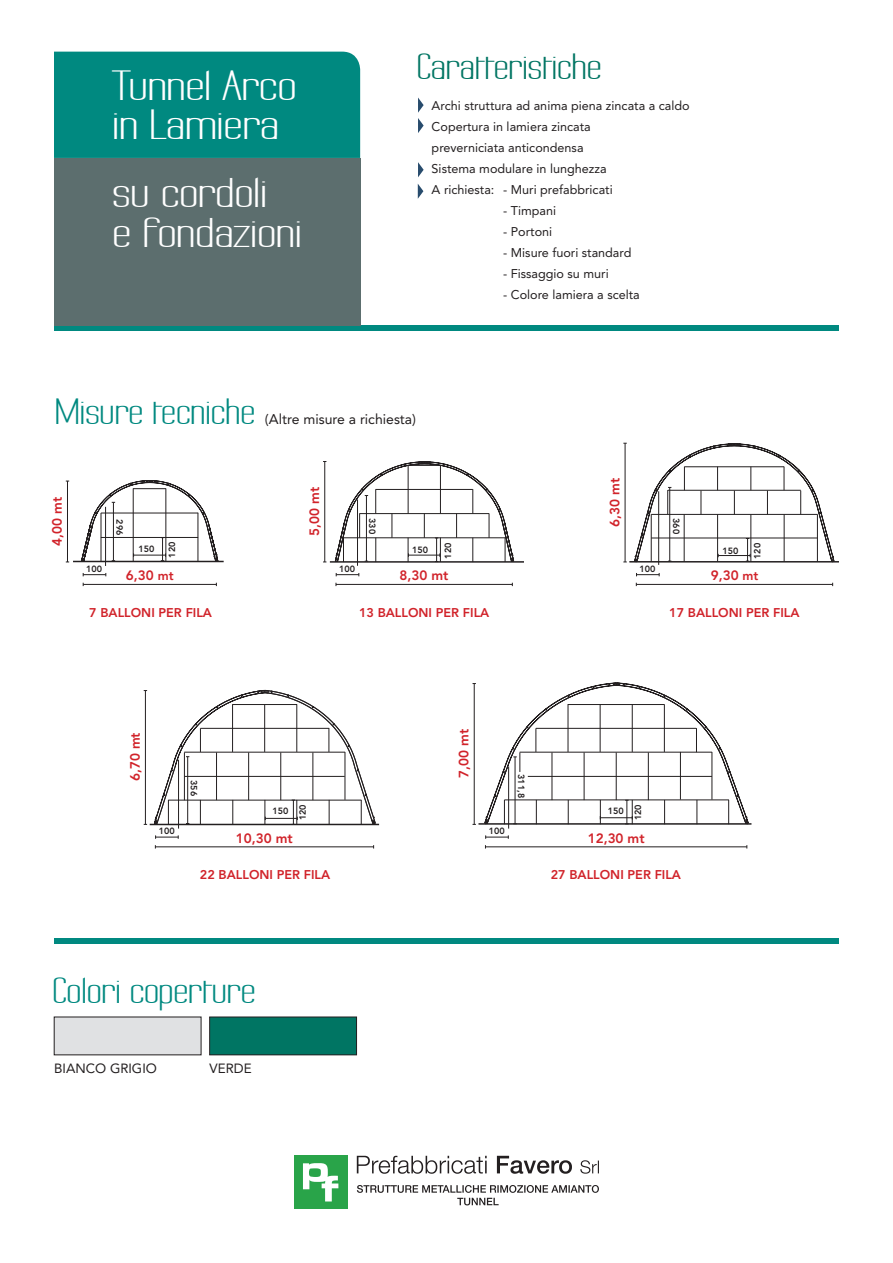
<style>
.page{position:relative;width:893px;height:1263px;background:#fff}
.page>*{position:absolute;margin:0;border:0;box-sizing:border-box;transform-origin:0 0}
.t1{font:36.45px "Labtop Superwide";letter-spacing:-.04em;color:#fff}
.t2{font:31.5px "Labtop Superwide";letter-spacing:-.04em;color:#008980;scale:.91 1}
.t3{font:31.5px "Labtop Superwide";letter-spacing:-.04em;color:#007563;scale:.91 1}
.t4{font:13.95px "Avenir";color:#231f20}
.Tabella_testo{font:800 13.5px "Avenir";color:#d1232a}
.Testo_10{font:13.35px "Avenir";color:#231f20}
.Testo_10-2{font:12.6px "Avenir";color:#231f20}
.Tabella_testo-2{font:800 12.6px "Avenir";color:#d1232a}
.Tabella_testo-3{font:800 9px "Avenir";color:#231f20}
.s1{font-size:12.6px}
</style>
<div class="page">
<svg style="left:357px;top:1156px;width:242px;height:18px"></svg>
<svg style="left:357px;top:1185px;width:242px;height:20px"></svg>
<div style="left:294px;top:1156px;width:53px;height:53px;background:#29a449"></div>
<svg style="left:303px;top:1163px;width:35px;height:38px"></svg>
<div style="left:54px;top:1017px;width:147px;height:38px;background:#e0e1e3"></div>
<div style="left:210px;top:1017px;width:147px;height:38px;background:#007563"></div>
<div style="left:209px;top:1017px;width:148px;height:38px;border:1px solid #231f20"></div>
<svg style="left:418px;top:98px;width:6px;height:35px"></svg>
<svg style="left:418px;top:162px;width:6px;height:15px"></svg>
<svg style="left:418px;top:184px;width:5px;height:15px"></svg>
<hr style="left:150px;top:824px;width:229px;height:1px;background:#231f20">
<hr style="left:155px;top:846px;width:219px;height:1px;background:#231f20">
<svg style="left:155px;top:835px;width:24px;height:4px"></svg>
<hr style="left:145px;top:690px;width:1px;height:134px;background:#231f20">
<hr style="left:178px;top:760px;width:1px;height:68px;background:#231f20">
<svg style="left:153px;top:689px;width:223px;height:135px"></svg>
<hr style="left:478px;top:823px;width:273px;height:2px;background:#231f20">
<hr style="left:485px;top:846px;width:262px;height:1px;background:#231f20">
<svg style="left:485px;top:835px;width:24px;height:4px"></svg>
<hr style="left:474px;top:683px;width:1px;height:141px;background:#231f20">
<hr style="left:508px;top:766px;width:1px;height:62px;background:#231f20">
<svg style="left:484px;top:682px;width:265px;height:143px"></svg>
<hr style="left:73px;top:561px;width:151px;height:1px;background:#231f20">
<hr style="left:83px;top:584px;width:133px;height:1px;background:#231f20">
<svg style="left:83px;top:573px;width:23px;height:3px"></svg>
<hr style="left:67px;top:481px;width:1px;height:81px;background:#231f20">
<hr style="left:105px;top:507px;width:1px;height:59px;background:#231f20">
<svg style="left:81px;top:480px;width:138px;height:81px"></svg>
<hr style="left:330px;top:561px;width:194px;height:2px;background:#231f20">
<hr style="left:336px;top:584px;width:176px;height:1px;background:#231f20">
<svg style="left:336px;top:573px;width:23px;height:3px"></svg>
<hr style="left:324px;top:461px;width:1px;height:101px;background:#231f20">
<hr style="left:357px;top:499px;width:1px;height:67px;background:#231f20">
<svg style="left:334px;top:461px;width:180px;height:101px"></svg>
<hr style="left:629px;top:561px;width:210px;height:1px;background:#231f20">
<hr style="left:636px;top:584px;width:197px;height:1px;background:#231f20">
<svg style="left:636px;top:573px;width:24px;height:3px"></svg>
<hr style="left:625px;top:443px;width:1px;height:119px;background:#231f20">
<hr style="left:658px;top:491px;width:1px;height:74px;background:#231f20">
<svg style="left:634px;top:443px;width:201px;height:120px"></svg>
<div style="left:54px;top:325px;width:785px;height:6px;background:#008980"></div>
<div style="left:54px;top:939px;width:785px;height:5px;background:#008980"></div>
<div style="left:54px;top:158px;width:306px;height:167px;background:#5c6e6e"></div>
<div style="left:54px;top:52px;width:306px;height:106px;background:#008980"></div>
<p class="t1" style="left:111px;top:63px;width:187px">Tunnel Arco</p>
<p class="t1" style="left:111px;top:103px;width:170px">in Lamiera</p>
<p class="t1" style="left:111px;top:170px;width:158px">su cordoli</p>
<p class="t1" style="left:111px;top:210px;width:193px">e fondazioni</p>
<p class="t3" style="left:416px;top:48px;width:206px">Caratteristiche</p>
<p class="Testo_10-2" style="left:432px;top:98px;width:260px">Archi struttura ad anima piena zincata a caldo</p>
<p class="Testo_10-2" style="left:432px;top:119px;width:161px">Copertura in lamiera zincata</p>
<p class="Testo_10-2" style="left:432px;top:140px;width:153px">preverniciata anticondensa</p>
<p class="Testo_10-2" style="left:432px;top:161px;width:177px">Sistema modulare in lunghezza</p>
<p class="Testo_10-2" style="left:432px;top:182px;width:183px">A richiesta: - Muri prefabbricati</p>
<p class="Testo_10-2" style="left:503px;top:203px;width:55px">- Timpani</p>
<p class="Testo_10-2" style="left:503px;top:224px;width:51px">- Portoni</p>
<p class="Testo_10-2" style="left:503px;top:245px;width:130px">- Misure fuori standard</p>
<p class="Testo_10-2" style="left:503px;top:266px;width:107px">- Fissaggio su muri</p>
<p class="Testo_10-2" style="left:503px;top:287px;width:138px">- Colore lamiera a scelta</p>
<p class="t2" style="left:54px;top:392px;width:223px">Misure tecniche</p>
<p class="t4" style="left:265px;top:411px;width:153px">(Altre misure a richiesta)</p>
<p class="Tabella_testo" style="left:49px;top:546px;width:50px;rotate:-90deg">4,00 mt</p>
<p class="Tabella_testo-3" style="left:125px;top:519px;width:17px;rotate:90deg">296</p>
<p class="Tabella_testo-3" style="left:139px;top:543px;width:17px">150</p>
<p class="Tabella_testo-3" style="left:167px;top:558px;width:17px;rotate:-90deg">120</p>
<p class="Tabella_testo" style="left:306px;top:536px;width:50px;rotate:-90deg">5,00 mt</p>
<p class="Tabella_testo-3" style="left:377px;top:518px;width:17px;rotate:90deg">330</p>
<p class="Tabella_testo-3" style="left:412px;top:544px;width:17px">150</p>
<p class="Tabella_testo-3" style="left:443px;top:559px;width:17px;rotate:-90deg">120</p>
<p class="Tabella_testo" style="left:607px;top:527px;width:50px;rotate:-90deg">6,30 mt</p>
<p class="Tabella_testo-3" style="left:682px;top:518px;width:17px;rotate:90deg">360</p>
<p class="Tabella_testo-3" style="left:722px;top:545px;width:17px">150</p>
<p class="Tabella_testo-3" style="left:752px;top:559px;width:17px;rotate:-90deg">120</p>
<p class="Tabella_testo-3" style="left:86px;top:563px;width:17px">100</p>
<p class="Tabella_testo" style="left:126px;top:567px;width:49px">6,30 <span class="s1">mt</span></p>
<p class="Tabella_testo-3" style="left:339px;top:563px;width:17px">100</p>
<p class="Tabella_testo" style="left:400px;top:567px;width:50px">8,30 mt</p>
<p class="Tabella_testo-3" style="left:640px;top:563px;width:17px">100</p>
<p class="Tabella_testo" style="left:711px;top:567px;width:49px">9,30 <span class="s1">mt</span></p>
<p class="Tabella_testo-2" style="left:89px;top:605px;width:124px">7 BALLONI PER FILA</p>
<p class="Tabella_testo-2" style="left:359px;top:605px;width:132px">13 BALLONI PER FILA</p>
<p class="Tabella_testo-2" style="left:669px;top:605px;width:132px">17 BALLONI PER FILA</p>
<p class="Tabella_testo" style="left:127px;top:781px;width:50px;rotate:-90deg">6,70 mt</p>
<p class="Tabella_testo-3" style="left:159px;top:825px;width:17px">100</p>
<p class="Tabella_testo-3" style="left:199px;top:780px;width:17px;rotate:90deg">356</p>
<p class="Tabella_testo-3" style="left:272px;top:806px;width:17px">150</p>
<p class="Tabella_testo-3" style="left:297px;top:820px;width:17px;rotate:-90deg">120</p>
<p class="Tabella_testo" style="left:236px;top:830px;width:58px">10,30 mt</p>
<p class="Tabella_testo-2" style="left:200px;top:867px;width:132px">22 BALLONI PER FILA</p>
<p class="t2" style="left:52px;top:972px;width:226px">Colori coperture</p>
<p class="Testo_10" style="left:54px;top:1061px;width:104px">BIANCO GRIGIO</p>
<p class="Testo_10" style="left:210px;top:1061px;width:43px">VERDE</p>
<p class="Tabella_testo" style="left:456px;top:778px;width:50px;rotate:-90deg">7,00 mt</p>
<p class="Tabella_testo-3" style="left:489px;top:825px;width:17px">100</p>
<p class="Tabella_testo-3" style="left:526px;top:774px;width:25px;rotate:90deg">311,8</p>
<p class="Tabella_testo-3" style="left:608px;top:806px;width:17px">150</p>
<p class="Tabella_testo-3" style="left:633px;top:820px;width:17px;rotate:-90deg">120</p>
<p class="Tabella_testo" style="left:588px;top:830px;width:58px">12,30 mt</p>
<p class="Tabella_testo-2" style="left:551px;top:867px;width:132px">27 BALLONI PER FILA</p>
</div>
